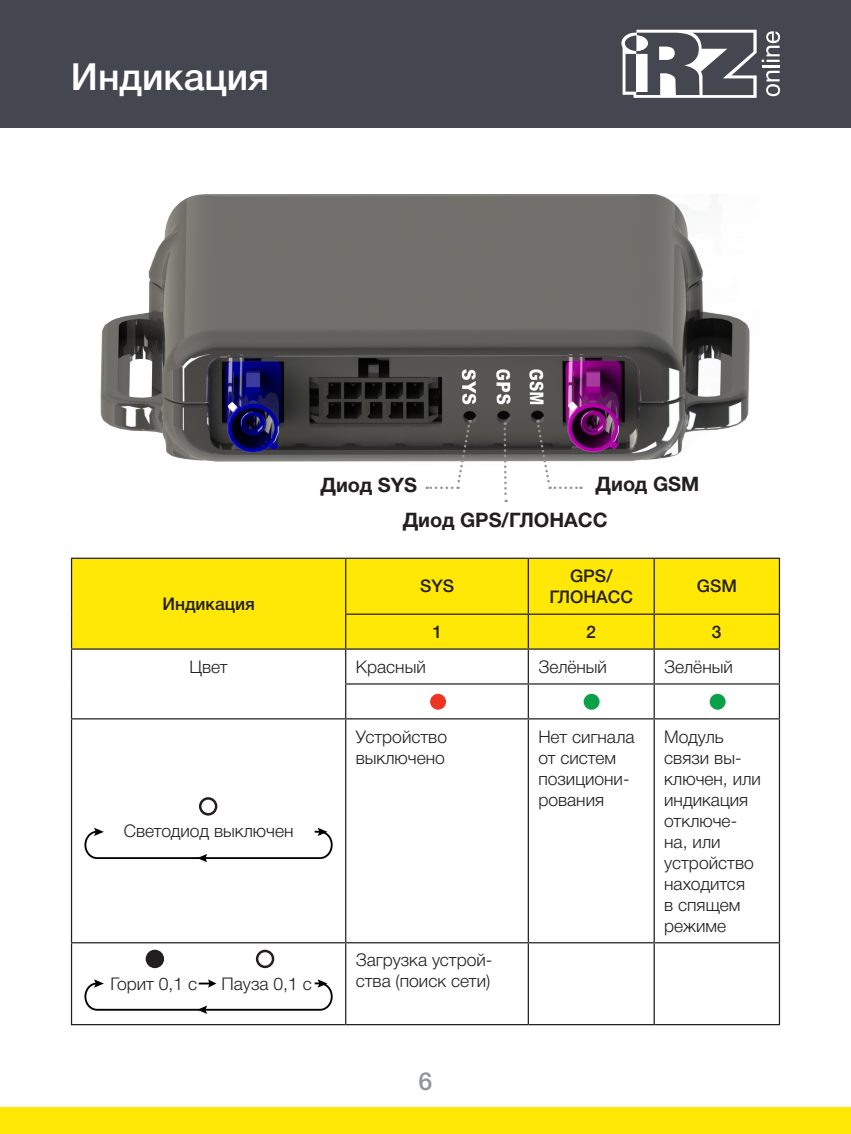
<style>
.page{position:relative;width:851px;height:1134px;background:#fff}
.page>*{position:absolute;margin:0;border:0;box-sizing:border-box;transform-origin:0 0}
.t1{font:500 37.5px "Helvetica Neue Cyr";color:#fff}
.t2{font:500 25px "Helvetica Neue Cyr";color:#939598}
.t3{font:700 20px "Helvetica Neue Cyr";color:#231f20}
.t4{font:300 17.5px/21px "Helvetica Neue Cyr";color:#231f20}
.t5{font:500 17.5px "Helvetica Neue Cyr";color:#231f20}
</style>
<div class="page">
<div style="left:0;top:0;width:850px;height:128px;background:#44474f"></div>
<svg style="left:621px;top:30px;width:159px;height:68px"></svg>
<div style="left:0;top:1107px;width:850px;height:27px;background:#ffe805"></div>
<div style="left:72px;top:559px;width:706px;height:89px;background:#ffe805"></div>
<hr style="left:71px;top:558px;width:274px;height:1px;background:#231f20">
<hr style="left:71px;top:559px;width:1px;height:55px;background:#231f20">
<hr style="left:345px;top:558px;width:183px;height:1px;background:#231f20">
<hr style="left:345px;top:559px;width:1px;height:54px;background:#231f20">
<hr style="left:528px;top:558px;width:126px;height:1px;background:#231f20">
<hr style="left:527px;top:559px;width:2px;height:54px;background:#231f20">
<hr style="left:654px;top:558px;width:126px;height:1px;background:#231f20">
<hr style="left:653px;top:559px;width:1px;height:54px;background:#231f20">
<hr style="left:778px;top:559px;width:2px;height:54px;background:#231f20">
<hr style="left:71px;top:614px;width:1px;height:34px;background:#231f20">
<hr style="left:345px;top:613px;width:183px;height:2px;background:#231f20">
<hr style="left:345px;top:615px;width:1px;height:33px;background:#231f20">
<hr style="left:528px;top:613px;width:126px;height:2px;background:#231f20">
<hr style="left:527px;top:615px;width:2px;height:33px;background:#231f20">
<hr style="left:654px;top:613px;width:126px;height:2px;background:#231f20">
<hr style="left:653px;top:615px;width:1px;height:33px;background:#231f20">
<hr style="left:778px;top:615px;width:2px;height:33px;background:#231f20">
<hr style="left:71px;top:648px;width:274px;height:2px;background:#231f20">
<hr style="left:71px;top:650px;width:1px;height:34px;background:#231f20">
<hr style="left:345px;top:648px;width:183px;height:2px;background:#231f20">
<hr style="left:345px;top:650px;width:1px;height:33px;background:#231f20">
<hr style="left:528px;top:648px;width:126px;height:2px;background:#231f20">
<hr style="left:527px;top:650px;width:2px;height:33px;background:#231f20">
<hr style="left:654px;top:648px;width:126px;height:2px;background:#231f20">
<hr style="left:653px;top:650px;width:1px;height:33px;background:#231f20">
<hr style="left:778px;top:650px;width:2px;height:33px;background:#231f20">
<hr style="left:71px;top:684px;width:1px;height:34px;background:#231f20">
<hr style="left:345px;top:683px;width:183px;height:2px;background:#231f20">
<hr style="left:345px;top:685px;width:1px;height:33px;background:#231f20">
<hr style="left:528px;top:683px;width:126px;height:2px;background:#231f20">
<hr style="left:527px;top:685px;width:2px;height:33px;background:#231f20">
<hr style="left:654px;top:683px;width:126px;height:2px;background:#231f20">
<hr style="left:653px;top:685px;width:1px;height:33px;background:#231f20">
<hr style="left:778px;top:685px;width:2px;height:33px;background:#231f20">
<hr style="left:71px;top:718px;width:274px;height:1px;background:#231f20">
<hr style="left:71px;top:719px;width:1px;height:223px;background:#231f20">
<hr style="left:345px;top:718px;width:183px;height:1px;background:#231f20">
<hr style="left:345px;top:719px;width:1px;height:223px;background:#231f20">
<hr style="left:528px;top:718px;width:126px;height:1px;background:#231f20">
<hr style="left:527px;top:719px;width:2px;height:223px;background:#231f20">
<hr style="left:654px;top:718px;width:126px;height:1px;background:#231f20">
<hr style="left:653px;top:719px;width:1px;height:223px;background:#231f20">
<hr style="left:778px;top:719px;width:2px;height:223px;background:#231f20">
<hr style="left:71px;top:942px;width:274px;height:1px;background:#231f20">
<hr style="left:71px;top:943px;width:1px;height:81px;background:#231f20">
<hr style="left:345px;top:942px;width:183px;height:1px;background:#231f20">
<hr style="left:345px;top:943px;width:1px;height:81px;background:#231f20">
<hr style="left:528px;top:942px;width:126px;height:1px;background:#231f20">
<hr style="left:527px;top:943px;width:2px;height:81px;background:#231f20">
<hr style="left:654px;top:942px;width:126px;height:1px;background:#231f20">
<hr style="left:653px;top:943px;width:1px;height:81px;background:#231f20">
<hr style="left:778px;top:943px;width:2px;height:81px;background:#231f20">
<hr style="left:71px;top:1024px;width:274px;height:1px;background:#231f20">
<hr style="left:345px;top:1024px;width:183px;height:1px;background:#231f20">
<hr style="left:528px;top:1024px;width:126px;height:1px;background:#231f20">
<hr style="left:654px;top:1024px;width:126px;height:1px;background:#231f20">
<img style="left:100px;top:195px;width:650px;height:267px">
<svg style="left:535px;top:420px;width:46px;height:69px"></svg>
<svg style="left:426px;top:420px;width:45px;height:69px"></svg>
<svg style="left:502px;top:422px;width:6px;height:80px"></svg>
<div style="left:430px;top:694px;width:16px;height:16px;background:#ef3522;border-radius:50%"></div>
<div style="left:147px;top:951px;width:16px;height:16px;background:#231f20;border-radius:50%"></div>
<div style="left:146px;top:950px;width:18px;height:18px;border:2px solid #231f20;border-radius:50%"></div>
<div style="left:256px;top:950px;width:18px;height:18px;border:2px solid #231f20;border-radius:50%"></div>
<div style="left:583px;top:694px;width:16px;height:16px;background:#0ba149;border-radius:50%"></div>
<div style="left:709px;top:694px;width:16px;height:16px;background:#0ba149;border-radius:50%"></div>
<svg style="left:208px;top:979px;width:6px;height:9px"></svg>
<div style="left:199px;top:797px;width:18px;height:18px;border:2px solid #231f20;border-radius:50%"></div>
<div style="left:84px;top:831px;width:248px;height:28px;border:2px solid #000;border-radius:12px"></div>
<svg style="left:94px;top:828px;width:10px;height:8px"></svg>
<svg style="left:317px;top:828px;width:10px;height:8px"></svg>
<svg style="left:197px;top:854px;width:10px;height:8px"></svg>
<div style="left:84px;top:982px;width:248px;height:29px;border:2px solid #000;border-radius:12px"></div>
<svg style="left:94px;top:979px;width:10px;height:9px"></svg>
<svg style="left:317px;top:979px;width:10px;height:9px"></svg>
<svg style="left:197px;top:1005px;width:10px;height:9px"></svg>
<p class="t1" style="left:71px;top:57px;width:200px">Индикация</p>
<p class="t5" style="left:162px;top:594px;width:94px">Индикация</p>
<p class="t3" style="left:595px;top:473px;width:105px">Диод GSM</p>
<p class="t3" style="left:402px;top:509px;width:206px">Диод GPS/ГЛОНАСС</p>
<p class="t3" style="left:320px;top:474px;width:98px">Диод SYS</p>
<p class="t5" style="left:420px;top:577px;width:36px">SYS</p>
<p class="t5" style="left:570px;top:566px;width:44px">GPS/</p>
<p class="t5" style="left:549px;top:587px;width:85px">ГЛОНАСС</p>
<p class="t5" style="left:696px;top:577px;width:42px">GSM</p>
<p class="t5" style="left:432px;top:622px;width:11px">1</p>
<p class="t5" style="left:586px;top:622px;width:11px">2</p>
<p class="t5" style="left:711px;top:622px;width:11px">3</p>
<p class="t4" style="left:189px;top:656px;width:40px">Цвет</p>
<p class="t4" style="left:355px;top:656px;width:72px">Красный</p>
<p class="t4" style="left:538px;top:656px;width:70px">Зелёный</p>
<p class="t4" style="left:664px;top:656px;width:70px">Зелёный</p>
<p class="t4" style="left:124px;top:820px;width:171px">Светодиод выключен</p>
<p class="t4" style="left:110px;top:973px;width:88px">Горит 0,1 с</p>
<p class="t4" style="left:221px;top:973px;width:92px">Пауза 0,1 с</p>
<p class="t4" style="left:355px;top:726px;width:93px">Устройство выключено</p>
<p class="t4" style="left:538px;top:726px;width:98px">Нет сигнала от систем позициони&shy;рования</p>
<p class="t4" style="left:664px;top:726px;width:98px">Модуль связи вы&shy;ключен, или индикация отключе&shy;на, или устройство находится<br>в спящем режиме</p>
<p class="t4" style="left:355px;top:950px;width:138px">Загрузка устрой&shy;ства (поиск сети)</p>
<h2 class="t2" style="left:418px;top:1068px;width:15px">6</h2>
</div>
